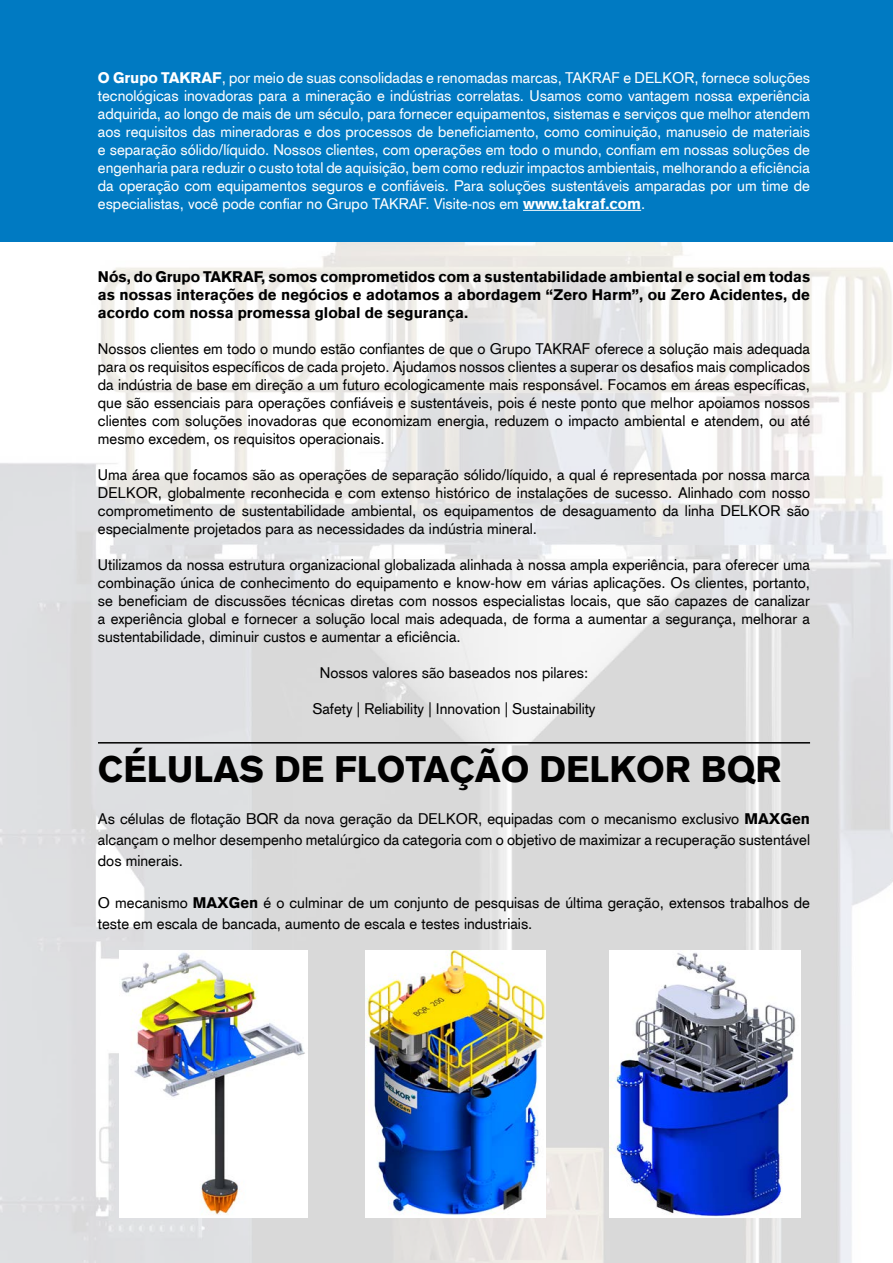
<style>
.page{position:relative;width:893px;height:1263px;background:#fff}
.page>*{position:absolute;margin:0;border:0;box-sizing:border-box;transform-origin:0 0}
.t1{font:900 36px "Akzidenz Grotesk";color:#000}
.t2{font:15px/18px "Akzidenz Grotesk";color:#000;text-align:justify}
.t3{font:15px/18px "Akzidenz Grotesk";color:#fff;text-align:justify}
.t4{font:900 15px/18px "Akzidenz Grotesk";color:#000;text-align:justify}
.s1{font-weight:900}
</style>
<div class="page">
<img style="left:0;top:242px;width:893px;height:1021px">
<div style="left:0;top:0;width:893px;height:242px;background:#007ac2"></div>
<hr style="left:523px;top:210px;width:118px;height:1px;background:#fff">
<hr style="left:98px;top:742px;width:712px;height:1px;background:#000">
<img style="left:119px;top:950px;width:188px;height:267px">
<img style="left:365px;top:950px;width:180px;height:268px">
<img style="left:609px;top:950px;width:191px;height:267px">
<p class="t3" style="left:98px;top:68px;width:714px"><span class="s1">O Grupo TAKRAF</span>, por meio de suas consolidadas e renomadas marcas, TAKRAF e DELKOR, fornece soluções tecnológicas inovadoras para a mineração e indústrias correlatas. Usamos como vantagem nossa experiência adquirida, ao longo de mais de um século, para fornecer equipamentos, sistemas e serviços que melhor atendem aos requisitos das mineradoras e dos processos de beneficiamento, como cominuição, manuseio de materiais e separação sólido/líquido. Nossos clientes, com operações em todo o mundo, confiam em nossas soluções de engenharia para reduzir o custo total de aquisição, bem como reduzir impactos ambientais, melhorando a eficiência da operação com equipamentos seguros e confiáveis. Para soluções sustentáveis amparadas por um time de especialistas, você pode confiar no Grupo TAKRAF. Visite-nos em <span class="s1">www.takraf.com</span>.</p>
<p class="t4" style="left:98px;top:268px;width:714px">Nós, do Grupo TAKRAF, somos comprometidos com a sustentabilidade ambiental e social em todas as nossas interações de negócios e adotamos a abordagem “Zero Harm”, ou Zero Acidentes, de acordo com nossa promessa global de segurança.</p>
<p class="t2" style="left:98px;top:339px;width:714px">Nossos clientes em todo o mundo estão confiantes de que o Grupo TAKRAF oferece a solução mais adequada para os requisitos específicos de cada projeto. Ajudamos nossos clientes a superar os desafios mais complicados da indústria de base em direção a um futuro ecologicamente mais responsável. Focamos em áreas específicas, que são essenciais para operações confiáveis e sustentáveis, pois é neste ponto que melhor apoiamos nossos clientes com soluções inovadoras que economizam energia, reduzem o impacto ambiental e atendem, ou até mesmo excedem, os requisitos operacionais.</p>
<p class="t2" style="left:98px;top:465px;width:714px">Uma área que focamos são as operações de separação sólido/líquido, a qual é representada por nossa marca DELKOR, globalmente reconhecida e com extenso histórico de instalações de sucesso. Alinhado com nosso comprometimento de sustentabilidade ambiental, os equipamentos de desaguamento da linha DELKOR são especialmente projetados para as necessidades da indústria mineral.</p>
<p class="t2" style="left:98px;top:555px;width:714px">Utilizamos da nossa estrutura organizacional globalizada alinhada à nossa ampla experiência, para oferecer uma combinação única de conhecimento do equipamento e know-how em várias aplicações. Os clientes, portanto, se beneficiam de discussões técnicas diretas com nossos especialistas locais, que são capazes de canalizar a experiência global e fornecer a solução local mais adequada, de forma a aumentar a segurança, melhorar a sustentabilidade, diminuir custos e aumentar a eficiência.</p>
<p class="t2" style="left:320px;top:663px;width:270px">Nossos valores são baseados nos pilares:</p>
<p class="t2" style="left:312px;top:699px;width:285px">Safety | Reliability | Innovation | Sustainability</p>
<h1 class="t1" style="left:98px;top:745px;width:685px">CÉLULAS DE FLOTAÇÃO DELKOR BQR</h1>
<p class="t2" style="left:98px;top:808px;width:714px;line-height:21px">As células de flotação BQR da nova geração da DELKOR, equipadas com o mecanismo exclusivo <span class="s1">MAXGen </span>alcançam o melhor desempenho metalúrgico da categoria com o objetivo de maximizar a recuperação sustentável dos minerais.</p>
<p class="t2" style="left:98px;top:892px;width:714px;line-height:21px">O mecanismo <span class="s1">MAXGen</span> é o culminar de um conjunto de pesquisas de última geração, extensos trabalhos de teste em escala de bancada, aumento de escala e testes industriais.</p>
</div>
